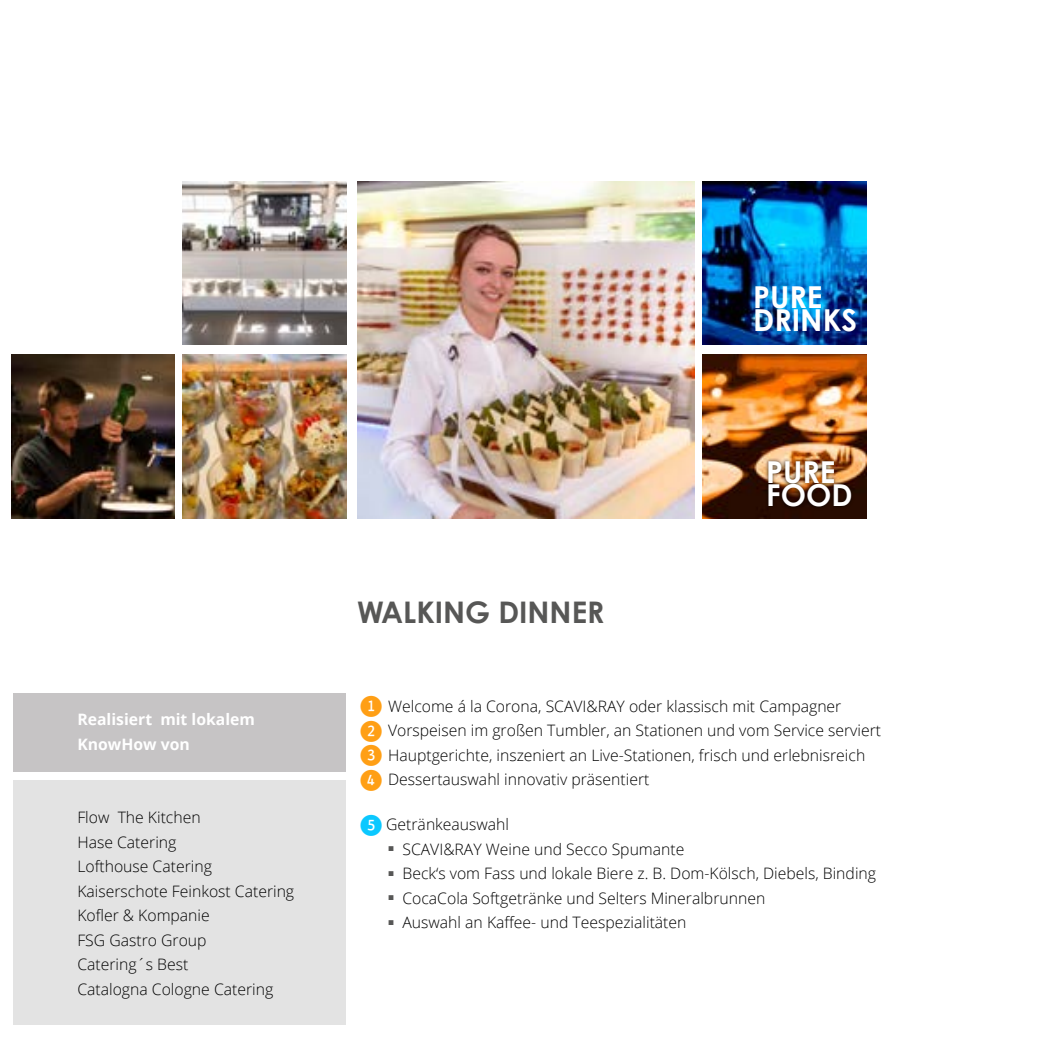
<style>
.page{position:relative;width:1042px;height:1042px;background:#fff}
.page>*{position:absolute;margin:0;border:0;box-sizing:border-box;transform-origin:0 0}
.t1{font:700 30.1px/22.8px "Century Gothic";color:#fff}
.t2{font:700 29.75px "Century Gothic";color:#575756}
.t3{font:300 15.75px/24.5px "Open Sans";color:#000}
.t4{font:700 15.75px/24.5px "Open Sans";color:#fff}
.s1{color:#ff9f15}
.s2{color:#0bc8ff}
</style>
<div class="page">
<div style="left:13px;top:693px;width:333px;height:78px;background:#c6c4c5"></div>
<div style="left:13px;top:780px;width:333px;height:244px;background:#e3e3e3"></div>
<img style="left:702px;top:355px;width:164px;height:163px">
<img style="left:703px;top:181px;width:164px;height:164px">
<img style="left:182px;top:355px;width:164px;height:163px">
<img style="left:182px;top:181px;width:164px;height:164px">
<img style="left:11px;top:355px;width:164px;height:163px">
<img style="left:357px;top:181px;width:337px;height:337px">
<div style="left:764px;top:458px;width:91px;height:52px;background:#000;opacity:.75"></div>
<p class="t4" style="left:77px;top:707px;width:179px">Realisiert mit lokalem<br>KnowHow von</p>
<p class="t3" style="left:77px;top:805px;width:218px">Flow The Kitchen<br>Hase Catering<br>Lofthouse Catering<br>Kaiserschote Feinkost Catering<br>Kofler &amp; Kompanie<br>FSG Gastro Group<br>Catering´s Best<br>Catalogna Cologne Catering</p>
<h1 class="t1" style="left:753px;top:285px;width:105px">PURE<br>DRINKS</h1>
<h2 class="t2" style="left:357px;top:593px;width:249px">WALKING DINNER</h2>
<h1 class="t1" style="left:766px;top:460px;width:88px">PURE<br>FOOD</h1>
<p class="t3" style="left:358px;top:693px;width:524px"><span class="s1">➊</span> Welcome á la Corona, SCAVI&amp;RAY oder klassisch mit Campagner<br><span class="s1">➋</span> Vorspeisen im großen Tumbler, an Stationen und vom Service serviert <span class="s1">➌</span> Hauptgerichte, inszeniert an Live-Stationen, frisch und erlebnisreich <span class="s1">➍</span> Dessertauswahl innovativ präsentiert</p>
<p class="t3" style="left:358px;top:812px;width:152px"><span class="s2">➎</span>Getränkeauswahl</p>
<p class="t3" style="left:388px;top:836px;width:298px"><sup>■</sup> SCAVI&amp;RAY Weine und Secco Spumante</p>
<p class="t3" style="left:388px;top:861px;width:489px"><sup>■</sup> Beck‘s vom Fass und lokale Biere z. B. Dom-Kölsch, Diebels, Binding</p>
<p class="t3" style="left:388px;top:885px;width:378px"><sup>■</sup> CocaCola Softgetränke und Selters Mineralbrunnen</p>
<p class="t3" style="left:388px;top:910px;width:300px"><sup>■</sup> Auswahl an Kaffee- und Teespezialitäten</p>
</div>
